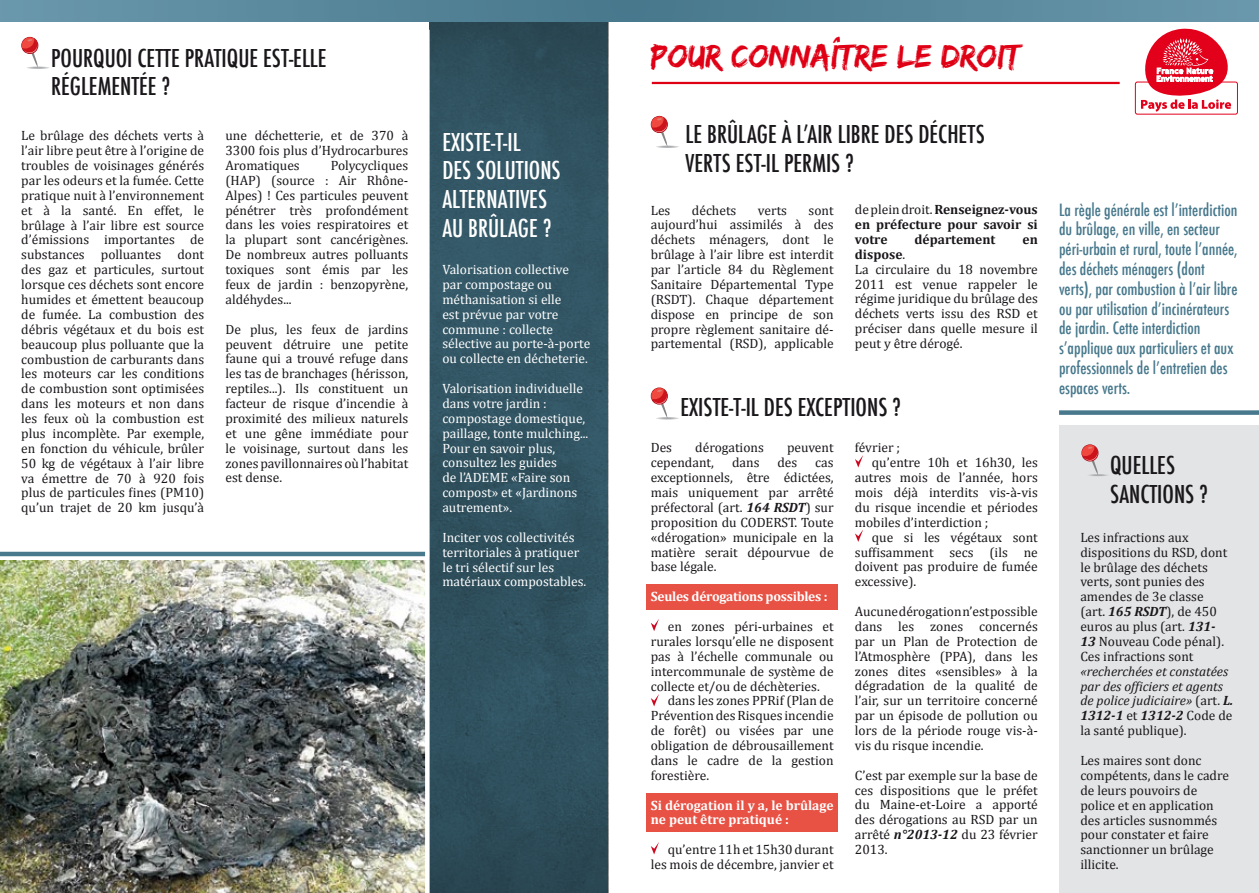
<style>
.page{position:relative;width:1259px;height:893px;background:#fff}
.page>*{position:absolute;margin:0;border:0;box-sizing:border-box;transform-origin:0 0}
.t1{font:33.75px "Edo SZ";color:#e00015}
.t2{font:500 condensed 24px/28.8px "Futura";color:#1a171b}
.t3{font:500 condensed 24px/28.8px "Futura";color:#fff}
.t4{font:500 condensed 16.5px/19.8px "Futura";color:#47788c}
.t5{font:13.5px/14.9px "Cambria";color:#1a171b;text-align:justify}
.t6{font:13.5px/14.9px "Cambria";color:#fff}
.t7{font:italic 13.5px/14.9px "Cambria";color:#1a171b}
.t8{font:700 13.5px/14.9px "Cambria";color:#1a171b;text-align:justify}
.t9{font:700 13.5px/14.9px "Cambria";color:#fff}
.t10{font:700 13.5px "Cambria";letter-spacing:-.02em;color:#fff}
.s1{font-weight:400}
.s2{font-weight:700}
.s3{font-weight:700;font-style:italic}
.s4{font-style:normal}
</style>
<div class="page">
<img style="left:0;top:561px;width:425px;height:332px">
<img style="left:429px;top:21px;width:179px;height:872px">
<div style="left:646px;top:794px;width:192px;height:38px;background:#e85245"></div>
<div style="left:646px;top:585px;width:192px;height:25px;background:#e85245"></div>
<div style="left:1059px;top:426px;width:200px;height:467px;background:#e3e4e5"></div>
<hr style="left:652px;top:82px;width:467px;height:2px;background:#e00015">
<svg style="left:855px;top:455px;width:8px;height:12px"></svg>
<svg style="left:651px;top:619px;width:8px;height:12px"></svg>
<svg style="left:855px;top:530px;width:8px;height:12px"></svg>
<svg style="left:651px;top:694px;width:8px;height:12px"></svg>
<svg style="left:651px;top:842px;width:8px;height:12px"></svg>
<div style="left:1135px;top:82px;width:102px;height:33px;border:1px solid #e2001a;border-radius:2px"></div>
<svg style="left:1137px;top:28px;width:101px;height:84px"></svg>
<svg style="left:21px;top:37px;width:28px;height:32px"></svg>
<svg style="left:651px;top:116px;width:28px;height:32px"></svg>
<svg style="left:1081px;top:444px;width:27px;height:32px"></svg>
<svg style="left:651px;top:387px;width:28px;height:32px"></svg>
<div style="left:1059px;top:410px;width:200px;height:5px;background:#47788c"></div>
<hr style="left:0;top:552px;width:429px;height:4px;background:#47788c">
<hr style="left:425px;top:30px;width:4px;height:863px;background:#fff">
<svg style="left:0;top:0;width:1259px;height:21px;background:#58879b"></svg>
<h2 class="t2" style="left:51px;top:44px;width:277px">Pourquoi cette pratique est-elle</h2>
<h1 class="t1" style="left:651px;top:36px;width:371px">Pour connaître le droit</h1>
<h2 class="t2" style="left:51px;top:72px;width:121px">réglementée ?</h2>
<h2 class="t3" style="left:442px;top:128px;width:120px">Existe-t-il<br>des solutions alternatives au brûlage ?</h2>
<h2 class="t2" style="left:685px;top:120px;width:301px">Le brûlage à l’air libre des déchets verts est-il permis ?</h2>
<p class="t5" style="left:21px;top:128px;width:184px">Le brûlage des déchets verts à l’air libre peut être à l’origine de troubles de voisinages générés par les odeurs et la fumée. Cette pratique nuit à l’environnement et à la santé. En effet, le brûlage à l’air libre est source d’émissions importantes de substances polluantes dont des gaz et particules, surtout lorsque ces déchets sont encore humides et émettent beaucoup de fumée. La combustion des débris végétaux et du bois est beaucoup plus polluante que la combustion de carburants dans les moteurs car les conditions de combustion sont optimisées dans les moteurs et non dans les feux où la combustion est plus incomplète. Par exemple, en fonction du véhicule, brûler 50 kg de végétaux à l’air libre va émettre de 70 à 920 fois plus de particules fines (PM10) qu’un trajet de 20 km jusqu’à</p>
<p class="t5" style="left:225px;top:128px;width:184px">une déchetterie, et de 370 à 3300 fois plus d’Hydrocarbures Aromatiques</p>
<p class="t5" style="left:225px;top:158px;width:184px;text-indent:105px">Polycycliques (HAP) (source : Air Rhône-Alpes) ! Ces particules peuvent pénétrer très profondément dans les voies respiratoires et la plupart sont cancérigènes.<br>De nombreux autres polluants toxiques sont émis par les feux de jardin : benzopyrène, aldéhydes...</p>
<p class="t5" style="left:225px;top:322px;width:184px">De plus, les feux de jardins peuvent détruire une petite faune qui a trouvé refuge dans les tas de branchages (hérisson, reptiles...). Ils constituent un facteur de risque d’incendie à proximité des milieux naturels et une gêne immédiate pour le voisinage, surtout dans les zones pavillonnaires où l’habitat est dense.</p>
<p class="t4" style="left:1059px;top:200px;width:180px">La règle générale est l’interdiction du brûlage, en ville, en secteur péri-urbain et rural, toute l’année, des déchets ménagers (dont verts), par combustion à l’air libre ou par utilisation d’incinérateurs de jardin. Cette interdiction s’applique aux particuliers et aux professionnels de l’entretien des espaces verts.</p>
<p class="t8" style="left:855px;top:202px;width:184px"><span class="s1">de plein droit.</span> Renseignez-vous en préfecture pour savoir si votre</p>
<p class="t5" style="left:651px;top:202px;width:21px">Les</p>
<p class="t5" style="left:692px;top:202px;width:46px">déchets</p>
<p class="t5" style="left:758px;top:202px;width:31px">verts</p>
<p class="t5" style="left:651px;top:202px;width:184px;text-indent:158px">sont aujourd’hui assimilés à des déchets ménagers, dont le brûlage à l’air libre est interdit par l’article 84 du Règlement Sanitaire Départemental Type (RSDT). Chaque département dispose en principe de son propre règlement sanitaire dé&shy;partemental (RSD), applicable</p>
<p class="t8" style="left:914px;top:231px;width:82px">département</p>
<p class="t8" style="left:1022px;top:231px;width:17px">en</p>
<p class="t5" style="left:855px;top:247px;width:184px;text-align:left"><span class="s2">dispose</span>.<br>La circulaire du 18 novembre<br>2011 est venue rappeler le régime juridique du brûlage des déchets verts issu des RSD et préciser dans quelle mesure il peut y être dérogé.</p>
<p class="t6" style="left:442px;top:262px;width:149px">Valorisation collective par compostage ou méthanisation si elle<br>est prévue par votre commune : collecte sélective au porte-à-porte ou collecte en décheterie.</p>
<p class="t6" style="left:442px;top:381px;width:147px">Valorisation individuelle dans votre jardin : compostage domestique, paillage, tonte mulching...<br>Pour en savoir plus, consultez les guides<br>de l’ADEME «Faire son compost» et «Jardinons autrement».</p>
<p class="t6" style="left:442px;top:530px;width:145px">Inciter vos collectivités territoriales à pratiquer le tri sélectif sur les matériaux compostables.</p>
<p class="t5" style="left:1080px;top:530px;width:149px;text-align:left">Les infractions aux dispositions du RSD, dont le brûlage des déchets verts, sont punies des amendes de 3e classe (art. <span class="s3">165 RSDT</span>), de 450 euros au plus (art. <span class="s3">131-<br>13</span> Nouveau Code pénal).<br>Ces infractions sont</p>
<p class="t7" style="left:1080px;top:663px;width:154px">«recherchées et constatées par des officiers et agents de police judiciaire» <span class="s4">(art.</span> <span class="s2">L.<br>1312-1</span> <span class="s4">et</span> <span class="s2">1312-2</span> <span class="s4">Code de la santé publique).</span></p>
<p class="t5" style="left:1080px;top:753px;width:150px;text-align:left">Les maires sont donc compétents, dans le cadre de leurs pouvoirs de police et en application des articles susnommés pour constater et faire sanctionner un brûlage illicite.</p>
<h2 class="t2" style="left:680px;top:393px;width:222px">Existe-t-il des exceptions ?</h2>
<p class="t5" style="left:855px;top:440px;width:47px">février ;</p>
<p class="t5" style="left:872px;top:455px;width:167px">qu’entre 10h et 16h30, les</p>
<p class="t5" style="left:855px;top:470px;width:184px">autres mois de l’année, hors</p>
<p class="t5" style="left:855px;top:485px;width:184px">mois déjà interdits vis-à-vis</p>
<p class="t5" style="left:855px;top:500px;width:184px">du risque incendie et périodes</p>
<p class="t5" style="left:855px;top:515px;width:135px">mobiles d’interdiction ;</p>
<p class="t5" style="left:872px;top:529px;width:167px">que si les végétaux sont</p>
<p class="t5" style="left:855px;top:544px;width:184px">suffisamment secs (ils ne</p>
<p class="t5" style="left:855px;top:559px;width:184px">doivent pas produire de fumée</p>
<p class="t5" style="left:855px;top:574px;width:63px">excessive).</p>
<p class="t5" style="left:855px;top:604px;width:184px">Aucune dérogation n’est possible dans les zones concernés par un Plan de Protection de l’Atmosphère (PPA), dans les zones dites «sensibles» à la dégradation de la qualité de l’air, sur un territoire concerné par un épisode de pollution ou lors de la période rouge vis-à&shy;vis du risque incendie.</p>
<p class="t5" style="left:855px;top:768px;width:184px">C’est par exemple sur la base de ces dispositions que le préfet du Maine-et-Loire a apporté des dérogations au RSD par un arrêté <span class="s3">n°2013-12</span> du 23 février 2013.</p>
<p class="t5" style="left:651px;top:440px;width:23px">Des</p>
<p class="t5" style="left:695px;top:440px;width:70px">dérogations</p>
<p class="t5" style="left:787px;top:440px;width:48px">peuvent</p>
<p class="t5" style="left:651px;top:455px;width:65px">cependant,</p>
<p class="t5" style="left:732px;top:455px;width:29px">dans</p>
<p class="t5" style="left:777px;top:455px;width:21px">des</p>
<h2 class="t2" style="left:1110px;top:451px;width:99px">Quelles sanctions ?</h2>
<p class="t5" style="left:651px;top:455px;width:184px;text-indent:164px">cas exceptionnels, être édictées, mais uniquement par arrêté préfectoral (art. <span class="s3">164 RSDT</span>) sur proposition du CODERST. Toute «dérogation» municipale en la matière serait dépourvue de base légale.</p>
<p class="t10" style="left:651px;top:587px;width:178px">Seules dérogations possibles :</p>
<p class="t5" style="left:651px;top:619px;width:184px;text-indent:17px">en zones péri-urbaines et rurales lorsqu’elle ne disposent pas à l’échelle communale ou intercommunale de système de collecte et/ou de déchèteries.</p>
<p class="t5" style="left:651px;top:693px;width:184px;text-indent:17px">dans les zones PPRif (Plan de Prévention des Risques incendie de forêt) ou visées par une obligation de débrousaillement dans le cadre de la gestion forestière.</p>
<p class="t9" style="left:651px;top:797px;width:184px">Si dérogation il y a, le brûlage ne peut être pratiqué :</p>
<p class="t5" style="left:651px;top:842px;width:184px;text-align:right">qu’entre 11h et 15h30 durant les mois de décembre, janvier et</p>
</div>
